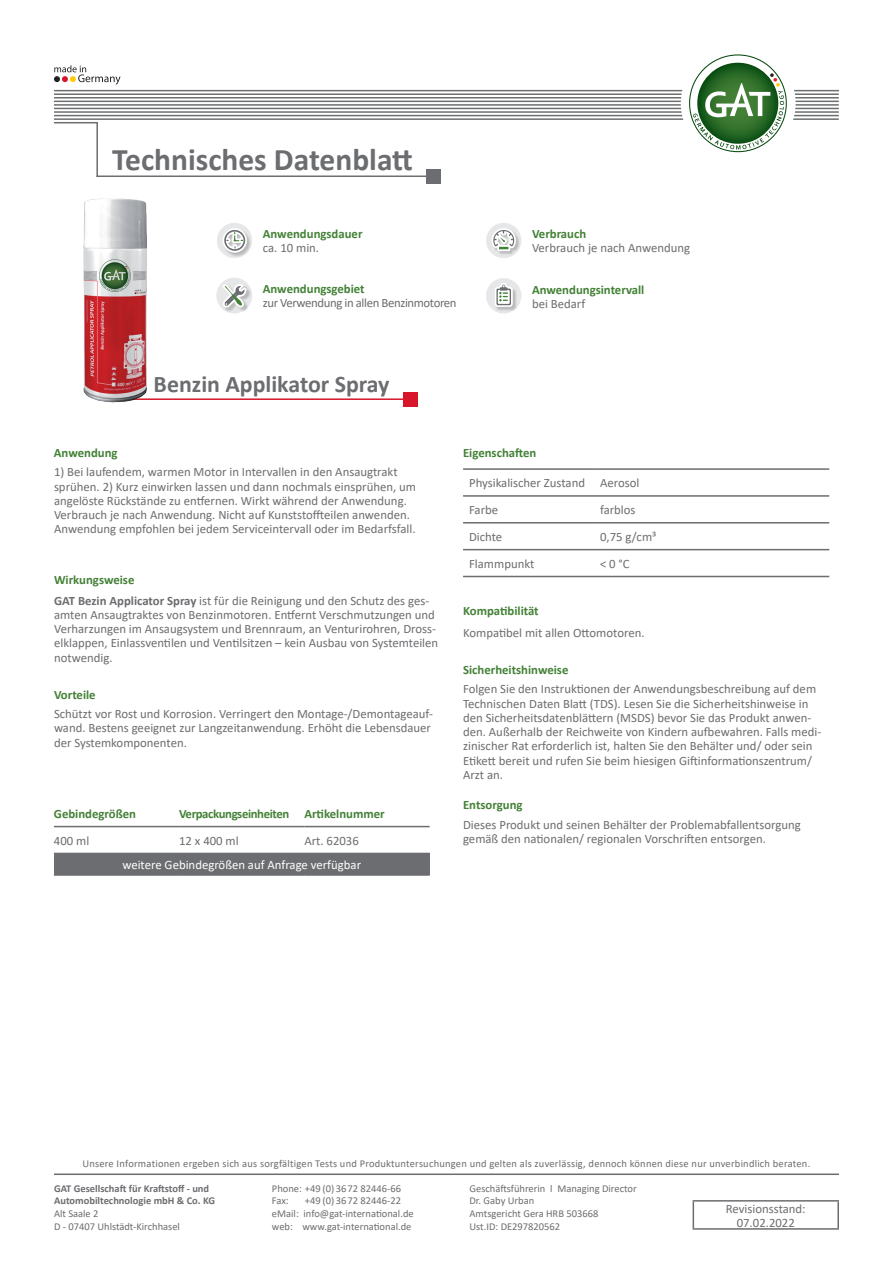
<style>
.page{position:relative;width:893px;height:1263px;background:#fff}
.page>*{position:absolute;margin:0;border:0;box-sizing:border-box;transform-origin:0 0}
.t1{font:700 31.5px "Calibri";color:#6c6d70}
.t2{font:700 23.85px "Calibri";color:#6c6d70}
.t3{font:12.75px/14.2px "Calibri";color:#6c6d70}
.t4{font:700 12.75px "Calibri";color:#438136}
.t5{font:12.75px "Calibri";color:#fff}
.t6{font:12.75px "Calibri";letter-spacing:-.03em;color:#6c6d70}
.t7{font:700 12.75px "Calibri";letter-spacing:-.03em;color:#438136}
.t8{font:10.5px/12.6px "Calibri";color:#6c6d70}
.t9{font:10.5px "Calibri";letter-spacing:.02em;color:#6c6d70}
.t10{font:700 10.5px/12.6px "Calibri";color:#6c6d70}
.s1{font-weight:700;color:#438136}
.s2{font-weight:700}
</style>
<div class="page">
<hr style="left:114px;top:398px;width:297px;height:2px;background:#d71729">
<svg style="left:54px;top:65px;width:67px;height:20px"></svg>
<hr style="left:54px;top:1173px;width:785px;height:2px;background:#6c6d70">
<hr style="left:54px;top:111px;width:785px;height:2px;background:#6c6d70">
<hr style="left:54px;top:115px;width:785px;height:1px;background:#6c6d70">
<hr style="left:54px;top:118px;width:785px;height:2px;background:#6c6d70">
<hr style="left:54px;top:108px;width:785px;height:1px;background:#6c6d70">
<hr style="left:54px;top:104px;width:785px;height:2px;background:#6c6d70">
<hr style="left:54px;top:101px;width:785px;height:1px;background:#6c6d70">
<hr style="left:54px;top:97px;width:785px;height:2px;background:#6c6d70">
<hr style="left:54px;top:90px;width:785px;height:1px;background:#6c6d70">
<hr style="left:54px;top:93px;width:785px;height:2px;background:#6c6d70">
<div style="left:681px;top:46px;width:115px;height:115px;background:#fff;border-radius:50%"></div>
<svg style="left:689px;top:54px;width:98px;height:98px"></svg>
<hr style="left:97px;top:175px;width:334px;height:2px;background:#6c6d70">
<div style="left:426px;top:169px;width:15px;height:14px;background:#6c6d70"></div>
<hr style="left:96px;top:122px;width:2px;height:55px;background:#6c6d70">
<hr style="left:54px;top:122px;width:44px;height:1px;background:#6c6d70">
<svg style="left:485px;top:277px;width:37px;height:37px"></svg>
<div style="left:485px;top:277px;width:38px;height:38px;border:1px solid #fff;border-radius:50%"></div>
<div style="left:496px;top:284px;width:21px;height:27px;background:#231f20;opacity:.23"></div>
<svg style="left:493px;top:281px;width:21px;height:29px"></svg>
<svg style="left:485px;top:222px;width:37px;height:37px"></svg>
<div style="left:485px;top:222px;width:38px;height:37px;border:1px solid #fff;border-radius:50%"></div>
<div style="left:492px;top:229px;width:29px;height:27px;background:#231f20;opacity:.23"></div>
<div style="left:490px;top:227px;width:27px;height:27px;background:#fff;opacity:.3"></div>
<svg style="left:489px;top:225px;width:29px;height:28px"></svg>
<div style="left:216px;top:277px;width:37px;height:37px;background:#e6e7e9;border-radius:50%"></div>
<div style="left:215px;top:276px;width:38px;height:39px;border:1px solid #fff;border-radius:50%"></div>
<div style="left:223px;top:285px;width:28px;height:27px;background:#231f20;opacity:.23"></div>
<svg style="left:216px;top:222px;width:37px;height:37px"></svg>
<div style="left:216px;top:222px;width:37px;height:37px;border:1px solid #fff;border-radius:50%"></div>
<div style="left:223px;top:229px;width:29px;height:28px;background:#231f20;opacity:.23"></div>
<svg style="left:220px;top:222px;width:29px;height:93px"></svg>
<hr style="left:693px;top:1200px;width:146px;height:1px;background:#6c6d70">
<svg style="left:693px;top:1201px;width:1px;height:27px"></svg>
<hr style="left:837px;top:1201px;width:2px;height:27px;background:#6c6d70">
<hr style="left:693px;top:1228px;width:146px;height:2px;background:#6c6d70">
<svg style="left:463px;top:523px;width:366px;height:53px"></svg>
<hr style="left:463px;top:468px;width:131px;height:2px;background:#6c6d70">
<hr style="left:594px;top:468px;width:235px;height:2px;background:#6c6d70">
<hr style="left:463px;top:495px;width:131px;height:2px;background:#6c6d70">
<hr style="left:594px;top:495px;width:235px;height:2px;background:#6c6d70">
<hr style="left:463px;top:522px;width:131px;height:1px;background:#6c6d70">
<hr style="left:594px;top:522px;width:235px;height:1px;background:#6c6d70">
<hr style="left:463px;top:549px;width:131px;height:1px;background:#6c6d70">
<hr style="left:594px;top:549px;width:235px;height:1px;background:#6c6d70">
<hr style="left:463px;top:576px;width:131px;height:1px;background:#6c6d70">
<hr style="left:594px;top:576px;width:235px;height:1px;background:#6c6d70">
<div style="left:403px;top:392px;width:15px;height:14px;background:#d71729"></div>
<img style="left:83px;top:198px;width:130px;height:205px">
<svg style="left:54px;top:825px;width:376px;height:28px"></svg>
<div style="left:54px;top:853px;width:376px;height:22px;background:#6c6d70"></div>
<hr style="left:54px;top:826px;width:125px;height:1px;background:#6c6d70">
<hr style="left:179px;top:826px;width:125px;height:1px;background:#6c6d70">
<hr style="left:304px;top:826px;width:126px;height:1px;background:#6c6d70">
<hr style="left:54px;top:874px;width:125px;height:2px;background:#6c6d70">
<hr style="left:179px;top:874px;width:125px;height:2px;background:#6c6d70">
<hr style="left:304px;top:874px;width:126px;height:2px;background:#6c6d70">
<h1 class="t1" style="left:112px;top:137px;width:302px">Technisches Datenblatt</h1>
<p class="t4" style="left:263px;top:225px;width:101px">Anwendungsdauer</p>
<p class="t3" style="left:263px;top:241px;width:58px">ca. 10 min.</p>
<p class="t4" style="left:263px;top:280px;width:103px">Anwendungsgebiet</p>
<p class="t6" style="left:263px;top:294px;width:195px">zur Verwendung in allen Benzinmotoren</p>
<h2 class="t2" style="left:154px;top:367px;width:237px">Benzin Applikator Spray</h2>
<p class="t4" style="left:532px;top:225px;width:56px">Verbrauch</p>
<p class="t3" style="left:532px;top:241px;width:160px">Verbrauch je nach Anwendung</p>
<p class="t4" style="left:532px;top:280px;width:114px">Anwendungsintervall</p>
<p class="t3" style="left:532px;top:296px;width:55px">bei Bedarf</p>
<p class="t4" style="left:54px;top:444px;width:65px">Anwendung</p>
<p class="t3" style="left:54px;top:465px;width:364px">1) Bei laufendem, warmen Motor in Intervallen in den Ansaugtrakt sprühen. 2) Kurz einwirken lassen und dann nochmals einsprühen, um angelöste Rückstände zu entfernen. Wirkt während der Anwendung.<br>Verbrauch je nach Anwendung. Nicht auf Kunststoffteilen anwenden.<br>Anwendung empfohlen bei jedem Serviceintervall oder im Bedarfsfall.</p>
<p class="t3" style="left:54px;top:569px;width:377px;line-height:20.9px"><span class="s1">Wirkungsweise<br></span><span class="s2">GAT Bezin Applicator Spray</span> ist für die Reinigung und den Schutz des ges-</p>
<p class="t3" style="left:54px;top:607px;width:386px">amten Ansaugtraktes von Benzinmotoren. Entfernt Verschmutzungen und Verharzungen im Ansaugsystem und Brennraum, an Venturirohren, Dross&shy;elklappen, Einlassventilen und Ventilsitzen – kein Ausbau von Systemteilen notwendig.</p>
<p class="t4" style="left:54px;top:685px;width:43px">Vorteile</p>
<p class="t3" style="left:54px;top:706px;width:380px">Schützt vor Rost und Korrosion. Verringert den Montage-/Demontageauf&shy;wand. Bestens geeignet zur Langzeitanwendung. Erhöht die Lebensdauer der Systemkomponenten.</p>
<p class="t4" style="left:54px;top:805px;width:84px">Gebindegrößen</p>
<p class="t7" style="left:179px;top:805px;width:207px">Verpackungseinheiten Artikelnummer</p>
<p class="t3" style="left:54px;top:833px;width:37px">400 ml</p>
<p class="t3" style="left:179px;top:833px;width:61px">12 x 400 ml</p>
<p class="t3" style="left:304px;top:833px;width:56px">Art. 62036</p>
<p class="t5" style="left:122px;top:856px;width:240px">weitere Gebindegrößen auf Anfrage verfügbar</p>
<p class="t4" style="left:463px;top:444px;width:75px">Eigenschaften</p>
<p class="t3" style="left:469px;top:469px;width:172px;line-height:26.8px">Physikalischer Zustand Aerosol<br>Farbe</p>
<p class="t3" style="left:600px;top:502px;width:37px">farblos</p>
<p class="t3" style="left:469px;top:529px;width:35px">Dichte</p>
<p class="t3" style="left:600px;top:529px;width:58px">0,75 g/cm³</p>
<p class="t3" style="left:469px;top:556px;width:67px">Flammpunkt</p>
<p class="t3" style="left:600px;top:556px;width:31px">&lt; 0 °C</p>
<p class="t4" style="left:463px;top:601px;width:77px">Kompatibilität</p>
<p class="t3" style="left:463px;top:625px;width:183px">Kompatibel mit allen Ottomotoren.</p>
<p class="t4" style="left:463px;top:661px;width:107px">Sicherheitshinweise</p>
<p class="t3" style="left:463px;top:682px;width:360px">Folgen Sie den Instruktionen der Anwendungsbeschreibung auf dem Technischen Daten Blatt (TDS). Lesen Sie die Sicherheitshinweise in den Sicherheitsdatenblättern (MSDS) bevor Sie das Produkt anwen&shy;den. Außerhalb der Reichweite von Kindern aufbewahren. Falls medi&shy;zinischer Rat erforderlich ist, halten Sie den Behälter und/ oder sein Etikett bereit und rufen Sie beim hiesigen Giftinformationszentrum/ Arzt an.</p>
<p class="t4" style="left:463px;top:796px;width:61px">Entsorgung</p>
<p class="t3" style="left:463px;top:817px;width:339px">Dieses Produkt und seinen Behälter der Problemabfallentsorgung gemäß den nationalen/ regionalen Vorschriften entsorgen.</p>
<p class="t9" style="left:82px;top:1156px;width:729px">Unsere Informationen ergeben sich aus sorgfältigen Tests und Produktuntersuchungen und gelten als zuverlässig, dennoch können diese nur unverbindlich beraten.</p>
<p class="t10" style="left:54px;top:1182px;width:163px">GAT Gesellschaft für Kraftstoff - und<br>Automobiltechnologie mbH &amp; Co. KG</p>
<p class="t8" style="left:54px;top:1207px;width:128px">Alt Saale 2<br>D - 07407 Uhlstädt-Kirchhasel</p>
<p class="t8" style="left:272px;top:1182px;width:131px">Phone: +49 (0) 3672 82446-66<br>Fax:</p>
<p class="t8" style="left:272px;top:1194px;width:143px;text-indent:33px">+49 (0) 3672 82446-22 eMail: info@gat-international.de web: www.gat-international.de</p>
<p class="t8" style="left:469px;top:1182px;width:169px">Geschäftsführerin l Managing Director<br>Dr. Gaby Urban<br>Amtsgericht Gera HRB 503668<br>Ust.ID: DE297820562</p>
<p class="t3" style="left:726px;top:1201px;width:81px;text-align:center">Revisionsstand:<br>07.02.2022</p>
</div>
